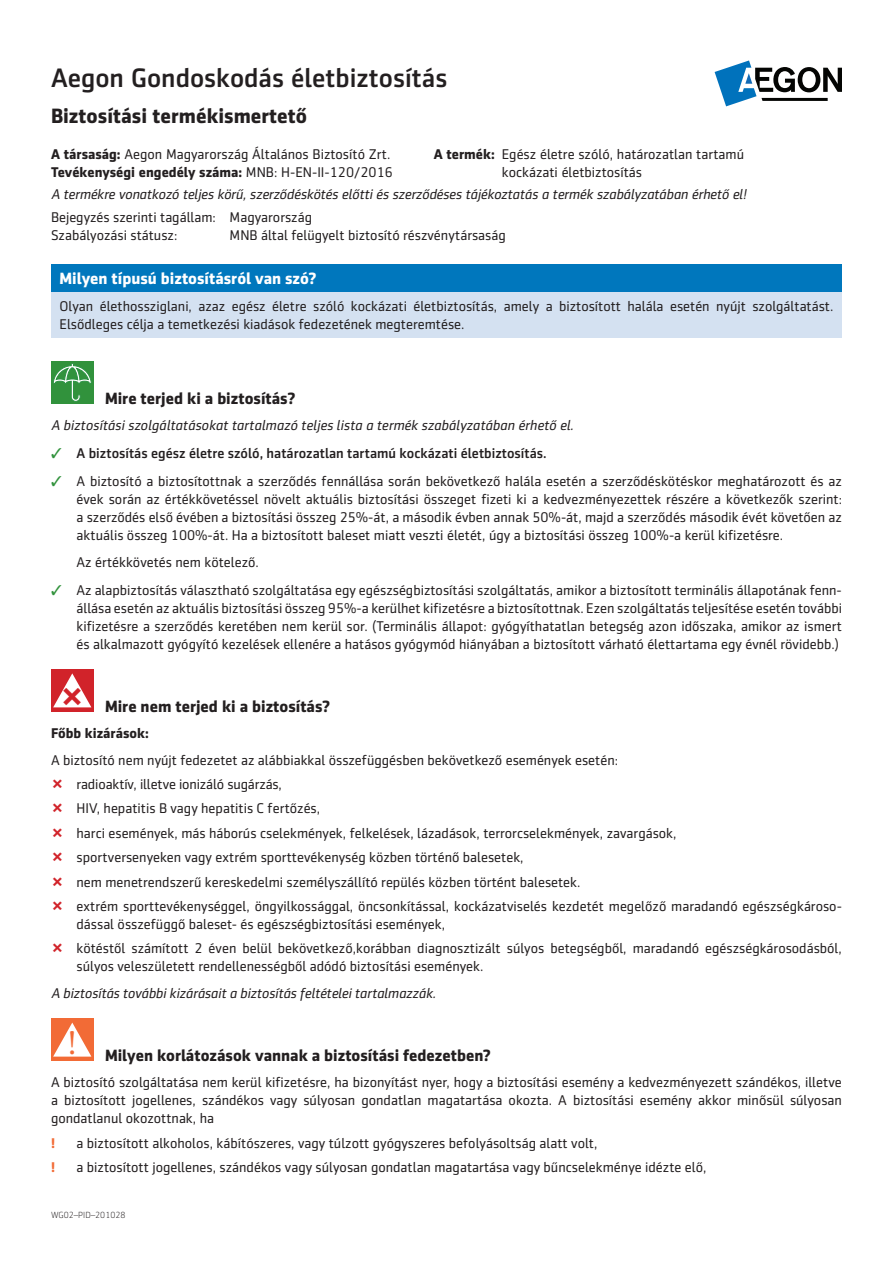
<style>
.page{position:relative;width:893px;height:1263px;background:#fff}
.page>*{position:absolute;margin:0;border:0;box-sizing:border-box;transform-origin:0 0}
.t1{font:500 27px "Sentico Sans DT";color:#231f20}
.t2{font:700 21px "Sentico Sans DT";color:#231f20}
.t3{font:700 16.5px "Sentico Sans DT";color:#231f20}
.t4{font:700 16.5px "Sentico Sans DT";color:#fff}
.t5{font:14.25px/18px "Sentico Sans DT";color:#231f20}
.t6{font:italic 14.25px "Sentico Sans DT";letter-spacing:-.01em;color:#231f20}
.t7{font:500 14.25px "Sentico Sans DT";color:#231f20}
.t8{font:700 14.25px "Sentico Sans DT";color:#231f20}
.t9{font:700 14.25px "Sentico Sans DT";color:#f26b36}
.t10{font:300 9px "Sentico Sans DT";color:#231f20}
.s1{font-weight:700}
.s2{font-weight:400}
.s3{color:#31923c}
</style>
<div class="page">
<div style="left:51px;top:264px;width:791px;height:28px;background:#0077bd"></div>
<div style="left:51px;top:292px;width:791px;height:46px;background:#d4e1f1"></div>
<div style="left:51px;top:361px;width:43px;height:43px;background:#31923c"></div>
<svg style="left:53px;top:363px;width:38px;height:38px"></svg>
<div style="left:51px;top:669px;width:43px;height:43px;background:#d1232a"></div>
<div style="left:51px;top:1018px;width:43px;height:43px;background:#f26b36"></div>
<svg style="left:53px;top:1022px;width:38px;height:34px"></svg>
<svg style="left:715px;top:61px;width:127px;height:45px"></svg>
<svg style="left:53px;top:673px;width:38px;height:34px"></svg>
<h1 class="t1" style="left:51px;top:63px;width:398px">Aegon Gondoskodás életbiztosítás</h1>
<h2 class="t2" style="left:51px;top:104px;width:257px">Biztosítási termékismertető</h2>
<p class="t5" style="left:51px;top:145px;width:341px"><span class="s1">A társaság:</span> Aegon Magyarország Általános Biztosító Zrt.</p>
<p class="t5" style="left:434px;top:145px;width:312px"><span class="s1">A termék:</span> Egész életre szóló, határozatlan tartamú</p>
<p class="t8" style="left:51px;top:164px;width:343px">Tevékenységi engedély száma: <span class="s2">MNB: H-EN-II-120/2016</span></p>
<p class="t5" style="left:502px;top:163px;width:142px">kockázati életbiztosítás</p>
<p class="t6" style="left:51px;top:187px;width:697px">A termékre vonatkozó teljes körű, szerződéskötés előtti és szerződéses tájékoztatás a termék szabályzatában érhető el!</p>
<p class="t5" style="left:51px;top:208px;width:263px">Bejegyzés szerinti tagállam: Magyarország<br>Szabályozási státusz:</p>
<p class="t5" style="left:230px;top:226px;width:278px">MNB által felügyelt biztosító részvénytársaság</p>
<p class="t4" style="left:60px;top:269px;width:258px">Milyen típusú biztosításról van szó?</p>
<p class="t5" style="left:60px;top:297px;width:775px">Olyan élethossziglani, azaz egész életre szóló kockázati életbiztosítás, amely a biztosított halála esetén nyújt szolgáltatást.<br>Elsődleges célja a temetkezési kiadások fedezetének megteremtése.</p>
<p class="t3" style="left:105px;top:388px;width:192px">Mire terjed ki a biztosítás?</p>
<p class="t6" style="left:51px;top:417px;width:524px">A biztosítási szolgáltatásokat tartalmazó teljes lista a termék szabályzatában érhető el.</p>
<p class="t7" style="left:51px;top:445px;width:497px"><span class="s3">✓</span> A biztosítás egész életre szóló, határozatlan tartamú kockázati életbiztosítás.</p>
<p class="t5" style="left:77px;top:472px;width:767px;text-align:justify;text-indent:-26px"><span class="s3">✓</span> A biztosító a biztosítottnak a szerződés fennállása során bekövetkező halála esetén a szerződéskötéskor meghatározott és az évek során az értékkövetéssel növelt aktuális biztosítási összeget fizeti ki a kedvezményezettek részére a következők szerint: a szerződés első évében a biztosítási összeg 25%-át, a második évben annak 50%-át, majd a szerződés második évét követően az aktuális összeg 100%-át. Ha a biztosított baleset miatt veszti életét, úgy a biztosítási összeg 100%-a kerül kifizetésre.</p>
<p class="t5" style="left:77px;top:553px;width:184px">Az értékkövetés nem kötelező.</p>
<p class="t5" style="left:77px;top:581px;width:767px;text-align:justify;text-indent:-26px"><span class="s3">✓</span> Az alapbiztosítás választható szolgáltatása egy egészségbiztosítási szolgáltatás, amikor a biztosított terminális állapotának fenn&shy;állása esetén az aktuális biztosítási összeg 95%-a kerülhet kifizetésre a biztosítottnak. Ezen szolgáltatás teljesítése esetén további kifizetésre a szerződés keretében nem kerül sor. (Terminális állapot: gyógyíthatatlan betegség azon időszaka, amikor az ismert és alkalmazott gyógyító kezelések ellenére a hatásos gyógymód hiányában a biztosított várható élettartama egy évnél rövidebb.)</p>
<p class="t3" style="left:105px;top:696px;width:227px">Mire nem terjed ki a biztosítás?</p>
<p class="t8" style="left:51px;top:725px;width:99px">Főbb kizárások:</p>
<p class="t5" style="left:77px;top:748px;width:767px;line-height:24.5px;text-indent:-26px">A biztosító nem nyújt fedezetet az alábbiakkal összefüggésben bekövetkező események esetén:<br>radioaktív, illetve ionizáló sugárzás,<br>HIV, hepatitis B vagy hepatitis C fertőzés,<br>harci események, más háborús cselekmények, felkelések, lázadások, terrorcselekmények, zavargások,<br>sportversenyeken vagy extrém sporttevékenység közben történő balesetek,<br>nem menetrendszerű kereskedelmi személyszállító repülés közben történt balesetek.<br>extrém sporttevékenységgel, öngyilkossággal, öncsonkítással, kockázatviselés kezdetét megelőző maradandó egészségkároso-</p>
<p class="t5" style="left:77px;top:912px;width:767px;line-height:24.5px">dással összefüggő baleset- és egészségbiztosítási események,<br>kötéstől számított 2 éven belül bekövetkező,korábban diagnosztizált súlyos betegségből, maradandó egészségkárosodásból,</p>
<p class="t5" style="left:77px;top:957px;width:408px">súlyos veleszületett rendellenességből adódó biztosítási események.</p>
<p class="t6" style="left:51px;top:985px;width:386px">A biztosítás további kizárásait a biztosítás feltételei tartalmazzák.</p>
<p class="t3" style="left:68px;top:1046px;width:425px"><sup>!</sup> Milyen korlátozások vannak a biztosítási fedezetben?</p>
<p class="t5" style="left:51px;top:1073px;width:792px;text-align:justify">A biztosító szolgáltatása nem kerül kifizetésre, ha bizonyítást nyer, hogy a biztosítási esemény a kedvezményezett szándékos, illetve a biztosított jogellenes, szándékos vagy súlyosan gondatlan magatartása okozta. A biztosítási esemény akkor minősül súlyosan gondatlanul okozottnak, ha</p>
<p class="t9" style="left:51px;top:1135px;width:6px">!</p>
<p class="t5" style="left:77px;top:1134px;width:522px">a biztosított alkoholos, kábítószeres, vagy túlzott gyógyszeres befolyásoltság alatt volt,</p>
<p class="t9" style="left:51px;top:1159px;width:6px">!</p>
<p class="t5" style="left:77px;top:1158px;width:631px">a biztosított jogellenes, szándékos vagy súlyosan gondatlan magatartása vagy bűncselekménye idézte elő,</p>
<p class="t10" style="left:51px;top:1210px;width:76px">WG02–PID–201028</p>
</div>
